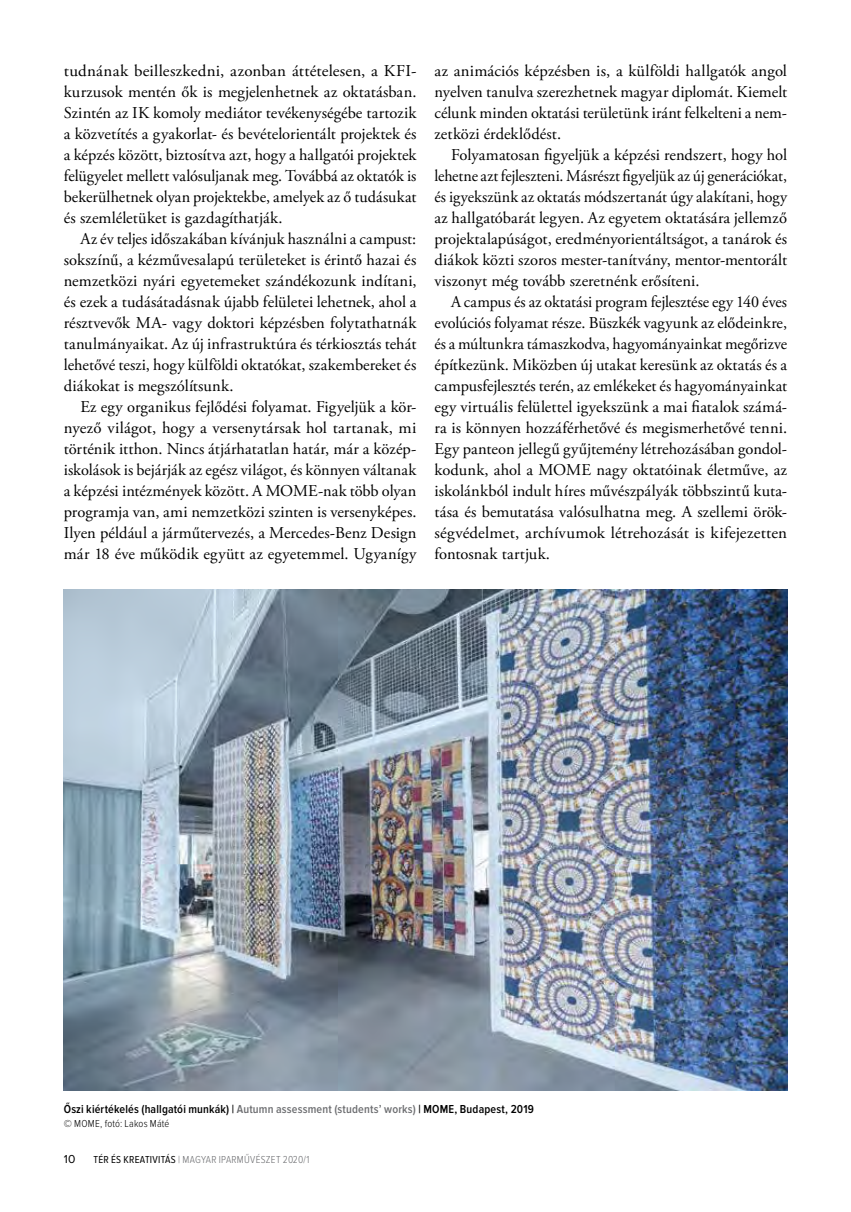
<style>
.page{position:relative;width:851px;height:1212px;background:#fff}
.page>*{position:absolute;margin:0;border:0;box-sizing:border-box;transform-origin:0 0}
.t1{font:16.5px/21px "Adobe Garamond Pro";letter-spacing:.005em;color:#000;text-align:justify}
.t2{font:600 12px "Proxima Nova Cond";letter-spacing:.015em;color:#000}
.t3{font:12px "Proxima Nova";color:#000}
.t4{font:300 10.5px "Proxima Nova Cond";letter-spacing:.025em;color:#6d6e71}
.t5{font:300 10.5px "Proxima Nova Cond";letter-spacing:.02em;color:#000}
.s1{color:#6d6e71}
.s2{font-weight:400;color:#000}
</style>
<div class="page">
<img style="left:64px;top:590px;width:723px;height:500px">
<p class="t1" style="left:64px;top:61px;width:354px">tudnának beilleszkedni, azonban áttételesen, a KFI&shy;kurzusok mentén ők is megjelenhetnek az oktatásban.<br>Szintén az IK komoly mediátor tevékenységébe tartozik a közvetítés a gyakorlat- és bevételorientált projektek és a képzés között, biztosítva azt, hogy a hallgatói projektek felügyelet mellett valósuljanak meg. Továbbá az oktatók is bekerülhetnek olyan projektekbe, amelyek az ő tudásukat és szemléletüket is gazdagíthatják.</p>
<p class="t1" style="left:64px;top:229px;width:354px;text-indent:16px">Az év teljes időszakában kívánjuk használni a campust: sokszínű, a kézművesalapú területeket is érintő hazai és nemzetközi nyári egyetemeket szándékozunk indítani, és ezek a tudásátadásnak újabb felületei lehetnek, ahol a résztvevők MA- vagy doktori képzésben folytathatnák tanulmányaikat. Az új infrastruktúra és térkiosztás tehát lehetővé teszi, hogy külföldi oktatókat, szakembereket és diákokat is megszólítsunk.</p>
<p class="t1" style="left:64px;top:397px;width:354px;text-indent:16px">Ez egy organikus fejlődési folyamat. Figyeljük a kör&shy;nyező világot, hogy a versenytársak hol tartanak, mi történik itthon. Nincs átjárhatatlan határ, már a közép&shy;iskolások is bejárják az egész világot, és könnyen váltanak a képzési intézmények között. A MOME-nak több olyan programja van, ami nemzetközi szinten is versenyképes.<br>Ilyen például a járműtervezés, a Mercedes-Benz Design már 18 éve működik együtt az egyetemmel. Ugyanígy</p>
<p class="t1" style="left:434px;top:61px;width:354px">az animációs képzésben is, a külföldi hallgatók angol nyelven tanulva szerezhetnek magyar diplomát. Kiemelt célunk minden oktatási területünk iránt felkelteni a nem&shy;zetközi érdeklődést.</p>
<p class="t1" style="left:434px;top:145px;width:354px;text-indent:16px">Folyamatosan figyeljük a képzési rendszert, hogy hol lehetne azt fejleszteni. Másrészt figyeljük az új generációkat, és igyekszünk az oktatás módszertanát úgy alakítani, hogy az hallgatóbarát legyen. Az egyetem oktatására jellemző projektalapúságot, eredményorientáltságot, a tanárok és diákok közti szoros mester-tanítvány, mentor-mentorált viszonyt még tovább szeretnénk erősíteni.</p>
<p class="t1" style="left:434px;top:292px;width:354px;text-indent:16px">A campus és az oktatási program fejlesztése egy 140 éves evolúciós folyamat része. Büszkék vagyunk az elődeinkre, és a múltunkra támaszkodva, hagyományainkat megőrizve építkezünk. Miközben új utakat keresünk az oktatás és a campusfejlesztés terén, az emlékeket és hagyományainkat egy virtuális felülettel igyekszünk a mai fiatalok számá&shy;ra is könnyen hozzáférhetővé és megismerhetővé tenni.<br>Egy panteon jellegű gyűjtemény létrehozásában gondol&shy;kodunk, ahol a MOME nagy oktatóinak életműve, az iskolánkból indult híres művészpályák többszintű kuta&shy;tása és bemutatása valósulhatna meg. A szellemi örök&shy;ségvédelmet, archívumok létrehozását is kifejezetten fontosnak tartjuk.</p>
<p class="t2" style="left:64px;top:1103px;width:471px">Őszi kiértékelés (hallgatói munkák) | <span class="s1">Autumn assessment (students’ works)</span> | MOME, Budapest, 2019</p>
<p class="t5" style="left:64px;top:1117px;width:107px">© MOME, fotó: Lakos Máté</p>
<p class="t3" style="left:64px;top:1152px;width:13px">10</p>
<p class="t4" style="left:94px;top:1153px;width:217px"><span class="s2">TÉR ÉS KREATIVITÁS</span> | MAGYAR IPARMŰVÉSZET 2020/1</p>
</div>
